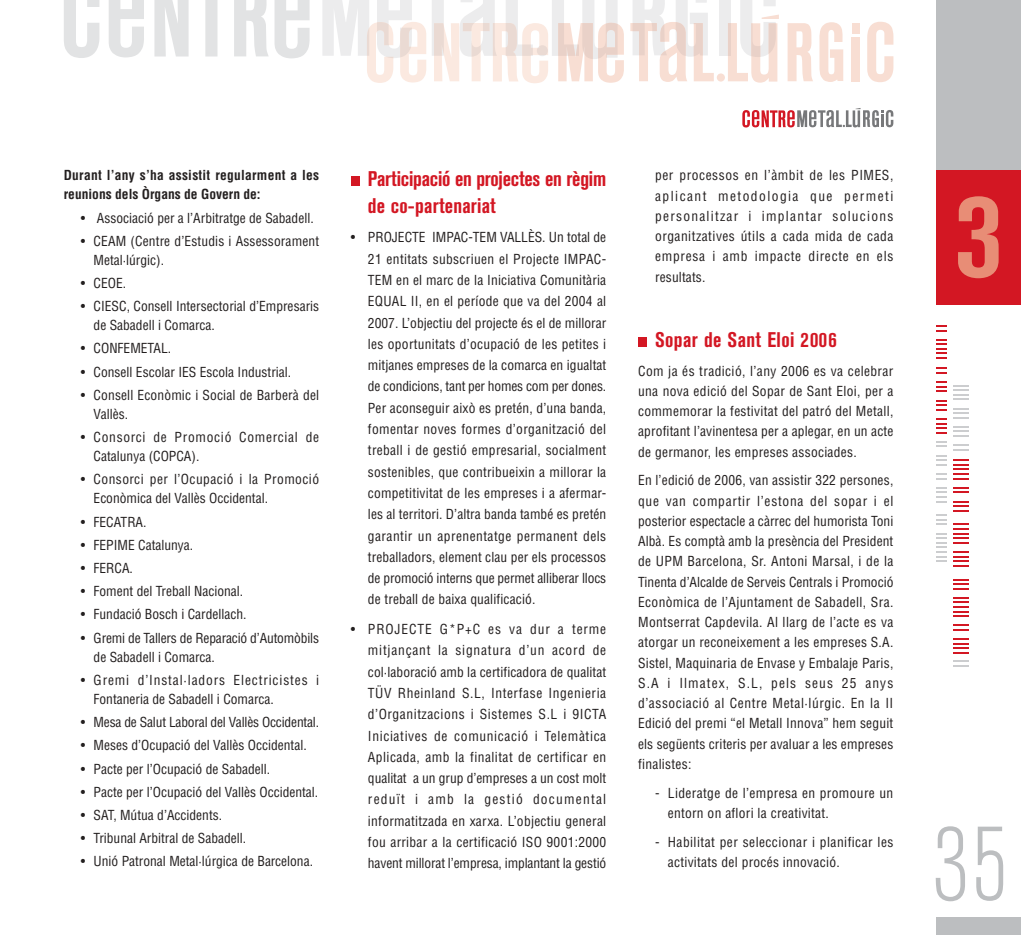
<style>
.page{position:relative;width:1021px;height:935px;background:#fff}
.page>*{position:absolute;margin:0;border:0;box-sizing:border-box;transform-origin:0 0}
.t1{font:700 condensed 120px "Akzidenz Grotesk BE";color:#e88d76}
.t2{font:300 condensed 105px "Akzidenz Grotesk BE";color:#bcbec0}
.t3{font:700 condensed 21px/26.2px "Akzidenz Grotesk BE";color:#d31723}
.t4{font:700 condensed 21px "Akzidenz Grotesk BE";letter-spacing:.02em;color:#d31723}
.t5{font:condensed 13.5px/21.3px "Helvetica";color:#231f1f}
.t6{font:condensed 13.5px/20.2px "Helvetica";letter-spacing:.03em;color:#231f1f}
.t7{font:700 condensed 13.5px/18.9px "Helvetica";letter-spacing:.02em;color:#231f1f}
.t8{font:condensed 13.5px/19px "Helvetica";letter-spacing:.065em;color:#231f1f}
.t9{font:condensed 13.5px/19px "Helvetica";letter-spacing:.055em;color:#231f1f}
</style>
<div class="page">
<div style="left:935px;top:917px;width:85px;height:18px;background:#bcbec0"></div>
<div style="left:935px;top:0;width:85px;height:305px;background:#bcbec0"></div>
<div style="left:935px;top:170px;width:85px;height:135px;background:#d31723"></div>
<svg style="left:742px;top:108px;width:151px;height:20px"></svg>
<svg style="left:953px;top:660px;width:15px;height:7px"></svg>
<svg style="left:953px;top:638px;width:15px;height:16px"></svg>
<svg style="left:953px;top:624px;width:15px;height:7px"></svg>
<svg style="left:953px;top:597px;width:15px;height:20px"></svg>
<svg style="left:953px;top:579px;width:15px;height:11px"></svg>
<svg style="left:953px;top:551px;width:15px;height:16px"></svg>
<svg style="left:953px;top:523px;width:15px;height:21px"></svg>
<svg style="left:953px;top:501px;width:15px;height:11px"></svg>
<svg style="left:953px;top:487px;width:15px;height:6px"></svg>
<svg style="left:953px;top:459px;width:15px;height:21px"></svg>
<svg style="left:953px;top:444px;width:15px;height:7px"></svg>
<svg style="left:953px;top:426px;width:15px;height:11px"></svg>
<svg style="left:953px;top:408px;width:15px;height:11px"></svg>
<svg style="left:953px;top:385px;width:15px;height:15px"></svg>
<svg style="left:936px;top:325px;width:10px;height:7px"></svg>
<svg style="left:936px;top:339px;width:10px;height:20px"></svg>
<svg style="left:936px;top:367px;width:10px;height:7px"></svg>
<svg style="left:936px;top:381px;width:10px;height:11px"></svg>
<svg style="left:936px;top:400px;width:10px;height:11px"></svg>
<svg style="left:936px;top:418px;width:10px;height:16px"></svg>
<svg style="left:936px;top:441px;width:10px;height:6px"></svg>
<svg style="left:936px;top:455px;width:10px;height:11px"></svg>
<svg style="left:936px;top:473px;width:10px;height:7px"></svg>
<svg style="left:936px;top:487px;width:10px;height:16px"></svg>
<svg style="left:936px;top:514px;width:10px;height:11px"></svg>
<svg style="left:936px;top:533px;width:10px;height:29px"></svg>
<svg style="left:109px;top:0;width:35px;height:57px"></svg>
<svg style="left:64px;top:0;width:35px;height:58px"></svg>
<svg style="left:154px;top:0;width:156px;height:58px"></svg>
<div style="left:719px;top:0;width:11px;height:56px;background:#ececed"></div>
<svg style="left:787px;top:23px;width:26px;height:58px"></svg>
<div style="left:716px;top:73px;width:9px;height:9px;background:#f8ded3;border-radius:50%"></div>
<svg style="left:322px;top:0;width:302px;height:83px"></svg>
<svg style="left:630px;top:0;width:83px;height:82px"></svg>
<svg style="left:728px;top:0;width:50px;height:83px"></svg>
<div style="left:852px;top:23px;width:8px;height:10px;background:#f8ded3"></div>
<div style="left:851px;top:37px;width:9px;height:44px;background:#f8ded3"></div>
<svg style="left:819px;top:22px;width:24px;height:60px"></svg>
<svg style="left:867px;top:22px;width:26px;height:60px"></svg>
<div style="left:351px;top:176px;width:9px;height:10px;background:#d31723"></div>
<div style="left:638px;top:337px;width:9px;height:10px;background:#d31723"></div>
<p class="t7" style="left:64px;top:167px;width:257px">Durant l’any s’ha assistit regularment a les reunions dels Òrgans de Govern de:</p>
<p class="t5" style="left:81px;top:208px;width:234px">• Associació per a l’Arbitratge de Sabadell.</p>
<p class="t5" style="left:94px;top:233px;width:227px;line-height:18.9px;text-indent:-13px">• CEAM (Centre d’Estudis i Assessorament<br>Metal·lúrgic).</p>
<p class="t5" style="left:81px;top:274px;width:47px">• CEOE.</p>
<p class="t5" style="left:94px;top:298px;width:227px;line-height:19px;text-indent:-13px">• CIESC, Consell Intersectorial d’Empresaris de Sabadell i Comarca.</p>
<p class="t5" style="left:81px;top:339px;width:92px">• CONFEMETAL.</p>
<p class="t5" style="left:81px;top:362px;width:212px">• Consell Escolar IES Escola Industrial.</p>
<p class="t5" style="left:94px;top:387px;width:227px;line-height:18.9px;text-indent:-13px">• Consell Econòmic i Social de Barberà del<br>Vallès.</p>
<p class="t9" style="left:94px;top:429px;width:227px;text-indent:-13px">• Consorci de Promoció Comercial de<br>Catalunya (COPCA).</p>
<p class="t5" style="left:94px;top:471px;width:227px;line-height:18.9px;text-indent:-13px">• Consorci per l’Ocupació i la Promoció<br>Econòmica del Vallès Occidental.</p>
<p class="t5" style="left:81px;top:512px;width:67px">• FECATRA.</p>
<p class="t5" style="left:81px;top:535px;width:114px">• FEPIME Catalunya.</p>
<p class="t5" style="left:81px;top:559px;width:54px">• FERCA.</p>
<p class="t5" style="left:81px;top:582px;width:164px">• Foment del Treball Nacional.</p>
<p class="t5" style="left:81px;top:605px;width:167px">• Fundació Bosch i Cardellach.</p>
<p class="t5" style="left:94px;top:629px;width:227px;line-height:19px;text-indent:-13px">• Gremi de Tallers de Reparació d’Automòbils de Sabadell i Comarca.</p>
<p class="t8" style="left:94px;top:672px;width:227px;text-indent:-13px">• Gremi d’Instal·ladors Electricistes i<br>Fontaneria de Sabadell i Comarca.</p>
<p class="t5" style="left:81px;top:713px;width:240px">• Mesa de Salut Laboral del Vallès Occidental.</p>
<p class="t5" style="left:81px;top:736px;width:227px">• Meses d’Ocupació del Vallès Occidental.</p>
<p class="t5" style="left:81px;top:759px;width:191px">• Pacte per l’Ocupació de Sabadell.</p>
<p class="t5" style="left:81px;top:782px;width:239px">• Pacte per l’Ocupació del Vallès Occidental.</p>
<p class="t5" style="left:81px;top:806px;width:143px">• SAT, Mútua d’Accidents.</p>
<p class="t5" style="left:81px;top:829px;width:167px">• Tribunal Arbitral de Sabadell.</p>
<p class="t5" style="left:81px;top:852px;width:234px">• Unió Patronal Metal·lúrgica de Barcelona.</p>
<h3 class="t3" style="left:368px;top:168px;width:240px">Participació en projectes en règim de co-partenariat</h3>
<p class="t5" style="left:368px;top:228px;width:240px;text-align:justify;text-indent:-17px">• PROJECTE IMPAC-TEM VALLÈS. Un total de 21 entitats subscriuen el Projecte IMPAC-TEM en el marc de la Iniciativa Comunitària EQUAL II, en el període que va del 2004 al 2007. L’objectiu del projecte és el de millorar les oportunitats d’ocupació de les petites i mitjanes empreses de la comarca en igualtat de condicions, tant per homes com per dones.<br>Per aconseguir això es pretén, d’una banda, fomentar noves formes d’organització del treball i de gestió empresarial, socialment sostenibles, que contribueixin a millorar la competitivitat de les empreses i a afermar&shy;les al territori. D’altra banda també es pretén garantir un aprenentatge permanent dels treballadors, element clau per els processos de promoció interns que permet alliberar llocs de treball de baixa qualificació.</p>
<p class="t5" style="left:368px;top:620px;width:240px;text-align:justify;text-indent:-17px">• PROJECTE G*P+C es va dur a terme mitjançant la signatura d’un acord de col·laboració amb la certificadora de qualitat TÜV Rheinland S.L, Interfase Ingenieria d’Organitzacions i Sistemes S.L i 9ICTA Iniciatives de comunicació i Telemàtica Aplicada, amb la finalitat de certificar en qualitat a un grup d’empreses a un cost molt reduït i amb la gestió documental informatitzada en xarxa. L’objectiu general fou arribar a la certificació ISO 9001:2000 havent millorat l’empresa, implantant la gestió</p>
<p class="t5" style="left:655px;top:166px;width:240px;line-height:20.2px;text-align:justify">per processos en l’àmbit de les PIMES, aplicant metodologia que permeti personalitzar i implantar solucions organitzatives útils a cada mida de cada empresa i amb impacte directe en els resultats.</p>
<h3 class="t4" style="left:655px;top:332px;width:183px">Sopar de Sant Eloi 2006</h3>
<p class="t5" style="left:638px;top:362px;width:257px;line-height:20.2px;text-align:justify">Com ja és tradició, l’any 2006 es va celebrar una nova edició del Sopar de Sant Eloi, per a commemorar la festivitat del patró del Metall, aprofitant l’avinentesa per a aplegar, en un acte de germanor, les empreses associades.</p>
<p class="t5" style="left:638px;top:471px;width:257px;line-height:20.2px;text-align:justify">En l’edició de 2006, van assistir 322 persones, que van compartir l’estona del sopar i el posterior espectacle a càrrec del humorista Toni Albà. Es comptà amb la presència del President de UPM Barcelona, Sr. Antoni Marsal, i de la Tinenta d’Alcalde de Serveis Centrals i Promoció Econòmica de l’Ajuntament de Sabadell, Sra.<br>Montserrat Capdevila. Al llarg de l’acte es va atorgar un reconeixement a les empreses S.A.<br>Sistel, Maquinaria de Envase y Embalaje Paris, S.A i Ilmatex, S.L, pels seus 25 anys d’associació al Centre Metal·lúrgic. En la II Edició del premi “el Metall Innova” hem seguit els següents criteris per avaluar a les empreses finalistes:</p>
<p class="t6" style="left:668px;top:784px;width:227px;text-indent:-13px">- Lideratge de l’empresa en promoure un entorn on aflori la creativitat.</p>
<p class="t6" style="left:668px;top:833px;width:227px;text-indent:-13px">- Habilitat per seleccionar i planificar les activitats del procés innovació.</p>
<h1 class="t1" style="left:954px;top:192px;width:49px">3</h1>
<h2 class="t2" style="left:932px;top:826px;width:78px">35</h2>
</div>
